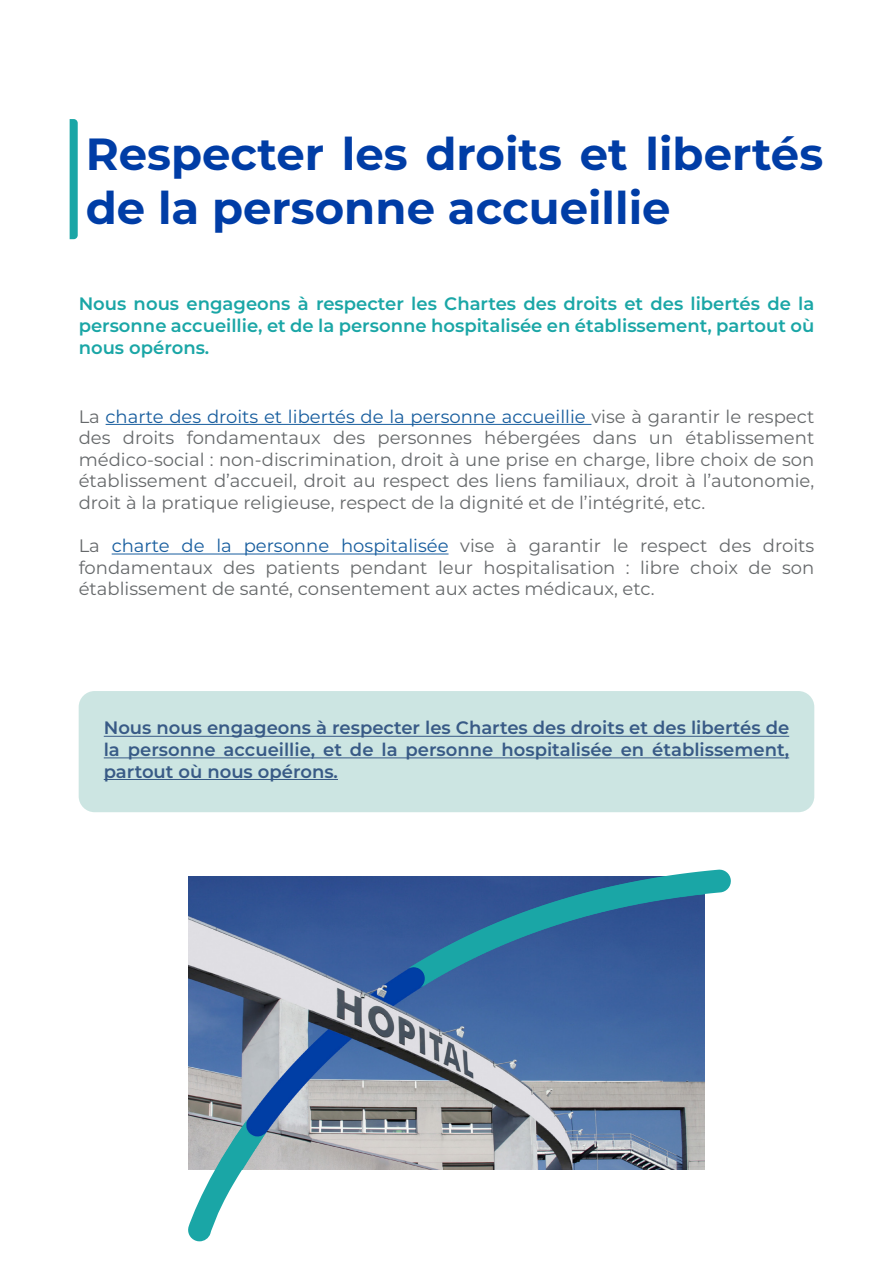
<style>
.page{position:relative;width:893px;height:1263px;background:#fff}
.page>*{position:absolute;margin:0;border:0;box-sizing:border-box;transform-origin:0 0}
.t1{font:700 45px/54px "Montserrat";color:#003da6}
.t2{font:18px/21.6px "Montserrat";color:#66696b;text-align:justify}
.t3{font:600 18px/21.6px "Montserrat";color:#1aa6a6;text-align:justify}
.t4{font:600 18px/21.6px "Montserrat";color:#385a86;text-align:justify}
.s1{color:#175d9e}
</style>
<div class="page">
<svg style="left:70px;top:119px;width:8px;height:120px"></svg>
<hr style="left:106px;top:424px;width:485px;height:1px;background:#175d9e">
<hr style="left:112px;top:553px;width:337px;height:1px;background:#175d9e">
<div style="left:79px;top:691px;width:735px;height:121px;background:#c7e3df;border-radius:16px"></div>
<hr style="left:104px;top:736px;width:685px;height:1px;background:#385a86">
<hr style="left:104px;top:757px;width:685px;height:1px;background:#385a86">
<hr style="left:104px;top:779px;width:234px;height:1px;background:#385a86">
<img style="left:188px;top:876px;width:517px;height:293px">
<svg style="left:188px;top:1100px;width:78px;height:141px"></svg>
<svg style="left:408px;top:869px;width:323px;height:119px;background:#467aa5"></svg>
<p class="t1" style="left:86px;top:124px;width:739px">Respecter les droits et libertés de la personne accueillie</p>
<p class="t3" style="left:79px;top:292px;width:737px">Nous nous engageons à respecter les Chartes des droits et des libertés de la personne accueillie, et de la personne hospitalisée en établissement, partout où nous opérons.</p>
<p class="t2" style="left:79px;top:405px;width:737px">La <span class="s1">charte des droits et libertés de la personne accueillie</span> vise à garantir le respect des droits fondamentaux des personnes hébergées dans un établissement médico-social : non-discrimination, droit à une prise en charge, libre choix de son établissement d’accueil, droit au respect des liens familiaux, droit à l’autonomie, droit à la pratique religieuse, respect de la dignité et de l’intégrité, etc.</p>
<p class="t2" style="left:79px;top:534px;width:737px">La <span class="s1">charte de la personne hospitalisée</span> vise à garantir le respect des droits fondamentaux des patients pendant leur hospitalisation : libre choix de son établissement de santé, consentement aux actes médicaux, etc.</p>
<p class="t4" style="left:104px;top:716px;width:687px">Nous nous engageons à respecter les Chartes des droits et des libertés de la personne accueillie, et de la personne hospitalisée en établissement, partout où nous opérons.</p>
</div>
